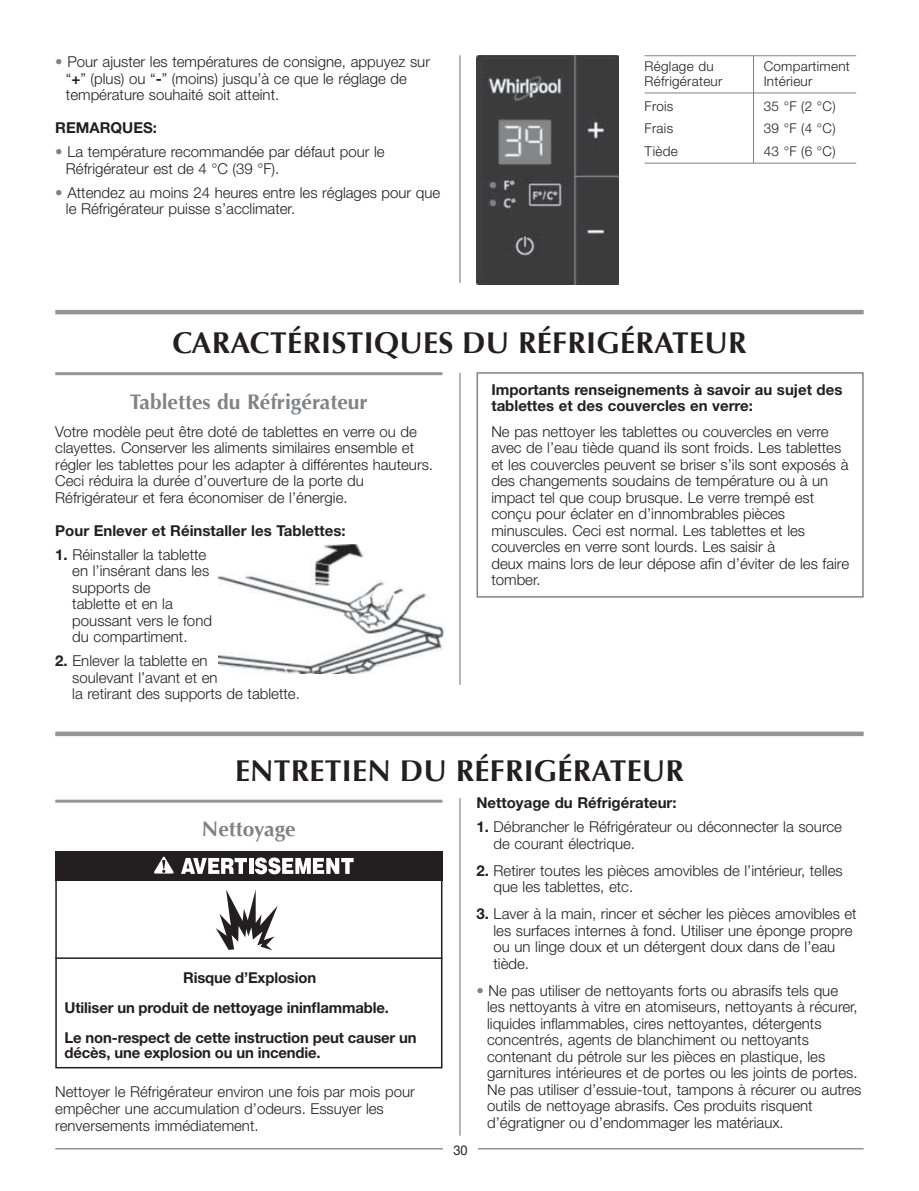
<style>
.page{position:relative;width:919px;height:1191px;background:#fff}
.page>*{position:absolute;margin:0;border:0;box-sizing:border-box;transform-origin:0 0}
.t1{font:700 30px "Optima";letter-spacing:.01em;color:#231f20}
.t2{font:700 21px "Optima";color:#808285}
.t3{font:300 15px/16.5px "Helvetica Neue";color:#231f20}
.t4{font:700 15px/30px "Helvetica Neue";color:#231f20}
.t5{font:300 13.5px/22.5px "Helvetica Neue";letter-spacing:.02em;color:#231f20}
.t6{font:13.5px "Helvetica Neue";color:#231f20;scale:.95 1}
.s1{color:#808285}
.s2{font-weight:700}
</style>
<div class="page">
<hr style="left:55px;top:1148px;width:808px;height:1px;background:#939598">
<div style="left:443px;top:1144px;width:34px;height:13px;background:#fff"></div>
<hr style="left:644px;top:55px;width:212px;height:1px;background:#808285">
<hr style="left:644px;top:92px;width:212px;height:1px;background:#808285">
<hr style="left:644px;top:163px;width:212px;height:1px;background:#808285">
<hr style="left:753px;top:56px;width:1px;height:107px;background:#808285">
<hr style="left:55px;top:310px;width:808px;height:4px;background:#939598">
<hr style="left:55px;top:372px;width:387px;height:3px;background:#939598">
<img style="left:218px;top:544px;width:226px;height:129px">
<div style="left:476px;top:372px;width:387px;height:225px;border:2px solid #808285"></div>
<hr style="left:459px;top:55px;width:1px;height:228px;background:#6d6e70">
<hr style="left:459px;top:373px;width:1px;height:312px;background:#6d6e70">
<img style="left:476px;top:55px;width:142px;height:229px">
<div style="left:55px;top:731px;width:808px;height:5px;background:#939598"></div>
<hr style="left:55px;top:799px;width:387px;height:3px;background:#939598">
<div style="left:55px;top:852px;width:387px;height:216px;border:2px solid #231f20"></div>
<hr style="left:55px;top:957px;width:387px;height:2px;background:#231f20">
<svg style="left:216px;top:889px;width:62px;height:61px"></svg>
<div style="left:55px;top:851px;width:387px;height:30px;background:#231f20"></div>
<svg style="left:181px;top:858px;width:66px;height:16px"></svg>
<hr style="left:249px;top:858px;width:4px;height:16px;background:#fff">
<svg style="left:255px;top:857px;width:98px;height:17px"></svg>
<svg style="left:154px;top:856px;width:20px;height:17px"></svg>
<hr style="left:459px;top:798px;width:1px;height:337px;background:#6d6e70">
<p class="t3" style="left:66px;top:55px;width:365px;text-indent:-11px"><span class="s1">•</span> Pour ajuster les températures de consigne, appuyez sur “<span class="s2">+</span>” (plus) ou “<span class="s2">-</span>” (moins) jusqu’à ce que le réglage de température souhaité soit atteint.</p>
<p class="t4" style="left:55px;top:114px;width:103px">REMARQUES:</p>
<p class="t3" style="left:66px;top:145px;width:320px;text-indent:-11px"><span class="s1">•</span> La température recommandée par défaut pour le<br>Réfrigérateur est de 4 °C (39 °F).</p>
<p class="t3" style="left:66px;top:185px;width:376px;text-indent:-11px"><span class="s1">•</span> Attendez au moins 24 heures entre les réglages pour que le Réfrigérateur puisse s’acclimater.</p>
<p class="t5" style="left:644px;top:60px;width:79px;line-height:15px">Réglage du<br>Réfrigérateur</p>
<p class="t5" style="left:644px;top:96px;width:35px">Frois<br>Frais<br>Tiède</p>
<p class="t5" style="left:763px;top:96px;width:73px;text-align:justify">35 °F (2 °C)<br>39 °F (4 °C)<br>43 °F (6 °C)</p>
<p class="t5" style="left:763px;top:60px;width:88px;line-height:15px">Compartiment<br>Intérieur</p>
<h1 class="t1" style="left:172px;top:326px;width:575px">CARACTÉRISTIQUES DU RÉFRIGÉRATEUR</h1>
<h2 class="t2" style="left:130px;top:389px;width:239px">Tablettes du Réfrigérateur</h2>
<p class="t3" style="left:55px;top:424px;width:379px">Votre modèle peut être doté de tablettes en verre ou de clayettes. Conserver les aliments similaires ensemble et régler les tablettes pour les adapter à différentes hauteurs.<br>Ceci réduira la durée d’ouverture de la porte du Réfrigérateur et fera économiser de l’énergie.</p>
<p class="t4" style="left:55px;top:516px;width:292px">Pour Enlever et Réinstaller les Tablettes:</p>
<p class="t3" style="left:72px;top:547px;width:141px;text-indent:-17px"><span class="s2">1.</span> Réinstaller la tablette en l’insérant dans les supports de<br>tablette et en la poussant vers le fond du compartiment.</p>
<p class="t3" style="left:72px;top:654px;width:229px;text-indent:-17px"><span class="s2">2.</span> Enlever la tablette en<br>soulevant l’avant et en<br>la retirant des supports de tablette.</p>
<p class="t4" style="left:491px;top:382px;width:352px;line-height:16.5px">Importants renseignements à savoir au sujet des tablettes et des couvercles en verre:</p>
<p class="t3" style="left:491px;top:424px;width:359px">Ne pas nettoyer les tablettes ou couvercles en verre avec de l’eau tiède quand ils sont froids. Les tablettes et les couvercles peuvent se briser s’ils sont exposés à des changements soudains de température ou à un impact tel que coup brusque. Le verre trempé est conçu pour éclater en d’innombrables pièces minuscules. Ceci est normal. Les tablettes et les couvercles en verre sont lourds. Les saisir à<br>deux mains lors de leur dépose afin d’éviter de les faire tomber.</p>
<h1 class="t1" style="left:235px;top:753px;width:450px">ENTRETIEN DU RÉFRIGÉRATEUR</h1>
<h2 class="t2" style="left:202px;top:816px;width:95px">Nettoyage</h2>
<p class="t4" style="left:64px;top:964px;width:353px;text-indent:119px">Risque d’Explosion<br>Utiliser un produit de nettoyage ininflammable.<br>Le non-respect de cette instruction peut causer un</p>
<p class="t4" style="left:64px;top:1039px;width:258px">décès, une explosion ou un incendie.</p>
<p class="t3" style="left:55px;top:1085px;width:361px">Nettoyer le Réfrigérateur environ une fois par mois pour empêcher une accumulation d’odeurs. Essuyer les renversements immédiatement.</p>
<p class="t6" style="left:453px;top:1145px;width:17px">30</p>
<p class="t4" style="left:476px;top:789px;width:201px">Nettoyage du Réfrigérateur:</p>
<p class="t3" style="left:493px;top:820px;width:350px;text-indent:-17px"><span class="s2">1.</span> Débrancher le Réfrigérateur ou déconnecter la source de courant électrique.</p>
<p class="t3" style="left:493px;top:863px;width:350px;text-indent:-17px"><span class="s2">2.</span> Retirer toutes les pièces amovibles de l’intérieur, telles que les tablettes, etc.</p>
<p class="t3" style="left:493px;top:907px;width:364px;text-indent:-17px"><span class="s2">3.</span> Laver à la main, rincer et sécher les pièces amovibles et les surfaces internes à fond. Utiliser une éponge propre ou un linge doux et un détergent doux dans de l’eau tiède.</p>
<p class="t3" style="left:487px;top:983px;width:375px;text-indent:-11px"><span class="s1">•</span> Ne pas utiliser de nettoyants forts ou abrasifs tels que<br>les nettoyants à vitre en atomiseurs, nettoyants à récurer, liquides inflammables, cires nettoyantes, détergents concentrés, agents de blanchiment ou nettoyants contenant du pétrole sur les pièces en plastique, les garnitures intérieures et de portes ou les joints de portes.<br>Ne pas utiliser d’essuie-tout, tampons à récurer ou autres outils de nettoyage abrasifs. Ces produits risquent d’égratigner ou d’endommager les matériaux.</p>
</div>
